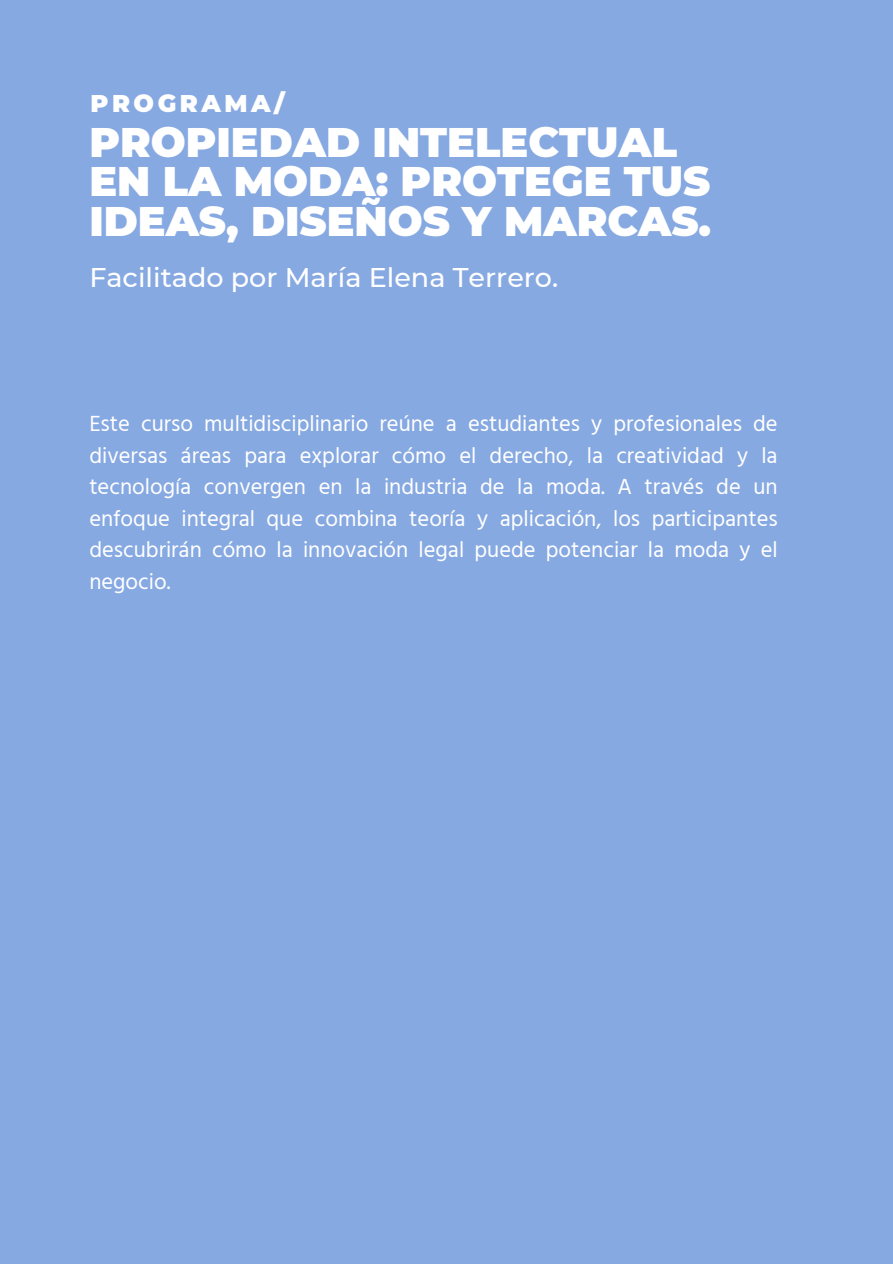
<style>
.page{position:relative;width:893px;height:1264px;background:#fff}
.page>*{position:absolute;margin:0;border:0;box-sizing:border-box;transform-origin:0 0}
.t1{font:900 41.25px/39.9px "Montserrat";color:#fff}
.t2{font:500 27px "Montserrat";color:#fff}
.t3{font:900 24.15px "Montserrat";letter-spacing:.145em;color:#fff}
.t4{font:22.5px/31.5px "Hind Madurai";color:#fff;text-align:justify}
</style>
<div class="page">
<div style="left:0;top:0;width:892px;height:1263px;background:#87a9e2"></div>
<p class="t3" style="left:91px;top:89px;width:196px">PROGRAMA/</p>
<p class="t1" style="left:89px;top:122px;width:623px">PROPIEDAD INTELECTUAL<br>EN LA MODA: PROTEGE TUS<br>IDEAS, DISEÑOS Y MARCAS.</p>
<p class="t2" style="left:89px;top:261px;width:470px">Facilitado por María Elena Terrero.</p>
<p class="t4" style="left:89px;top:409px;width:689px">Este curso multidisciplinario reúne a estudiantes y profesionales de diversas áreas para explorar cómo el derecho, la creatividad y la tecnología convergen en la industria de la moda. A través de un enfoque integral que combina teoría y aplicación, los participantes descubrirán cómo la innovación legal puede potenciar la moda y el negocio.</p>
</div>
